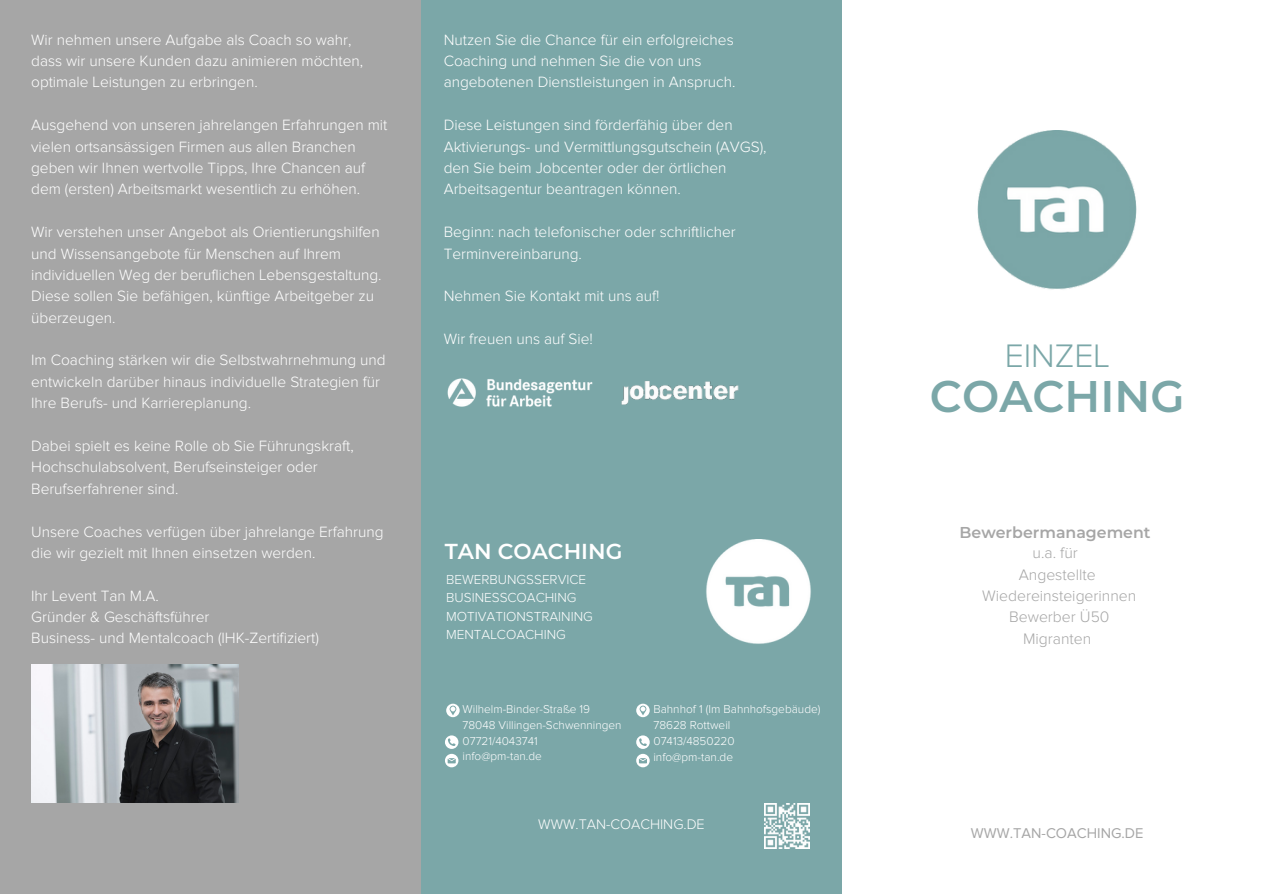
<style>
.page{position:relative;width:1263px;height:894px;background:#fff}
.page>*{position:absolute;margin:0;border:0;box-sizing:border-box;transform-origin:0 0}
.t1{font:600 44.25px "Montserrat";color:#7ba7a8}
.t2{font:300 33.75px "Proxima Nova";color:#7ba7a8}
.t3{font:600 21.6px "Montserrat";color:#fff}
.t4{font:300 15.75px/21.3px "Proxima Nova";color:#a6a6a6;text-align:center}
.t5{font:600 15.75px "Montserrat";color:#a6a6a6}
.t6{font:300 15.45px/21.3px "Proxima Nova";color:#fff}
.t7{font:14.7px "Proxima Nova";color:#a6a6a6}
.t8{font:300 14.4px "Proxima Nova";color:#fff}
.t9{font:300 13.5px/18.6px "Proxima Nova";color:#fff}
.t10{font:300 11.85px/15.8px "Proxima Nova";color:#fff}
</style>
<div class="page">
<img style="left:977px;top:131px;width:160px;height:159px">
<div style="left:0;top:0;width:508px;height:893px;background:#a6a6a6"></div>
<div style="left:421px;top:0;width:420px;height:893px;background:#7ba7a8"></div>
<svg style="left:446px;top:703px;width:14px;height:14px"></svg>
<svg style="left:636px;top:703px;width:14px;height:14px"></svg>
<svg style="left:445px;top:735px;width:13px;height:32px"></svg>
<svg style="left:636px;top:735px;width:14px;height:32px"></svg>
<img style="left:706px;top:539px;width:105px;height:105px">
<img style="left:764px;top:803px;width:45px;height:44px">
<img style="left:447px;top:378px;width:146px;height:29px">
<img style="left:31px;top:664px;width:207px;height:138px">
<img style="left:621px;top:381px;width:118px;height:24px">
<p class="t6" style="left:31px;top:29px;width:333px">Wir nehmen unsere Aufgabe als Coach so wahr, dass wir unsere Kunden dazu animieren möchten, optimale Leistungen zu erbringen.</p>
<p class="t6" style="left:31px;top:115px;width:358px">Ausgehend von unseren jahrelangen Erfahrungen mit vielen ortsansässigen Firmen aus allen Branchen geben wir Ihnen wertvolle Tipps, Ihre Chancen auf dem (ersten) Arbeitsmarkt wesentlich zu erhöhen.</p>
<p class="t6" style="left:31px;top:222px;width:352px">Wir verstehen unser Angebot als Orientierungshilfen und Wissensangebote für Menschen auf Ihrem individuellen Weg der beruflichen Lebensgestaltung.<br>Diese sollen Sie befähigen, künftige Arbeitgeber zu überzeugen.</p>
<p class="t6" style="left:31px;top:350px;width:356px">Im Coaching stärken wir die Selbstwahrnehmung und entwickeln darüber hinaus individuelle Strategien für<br>Ihre Berufs- und Karriereplanung.</p>
<p class="t6" style="left:31px;top:435px;width:324px">Dabei spielt es keine Rolle ob Sie Führungskraft,<br>Hochschulabsolvent, Berufseinsteiger oder<br>Berufserfahrener sind.</p>
<p class="t6" style="left:31px;top:521px;width:354px">Unsere Coaches verfügen über jahrelange Erfahrung die wir gezielt mit Ihnen einsetzen werden.</p>
<p class="t6" style="left:31px;top:585px;width:289px">Ihr Levent Tan M.A.<br>Gründer &amp; Geschäftsführer<br>Business- und Mentalcoach (IHK-Zertifiziert)</p>
<p class="t6" style="left:444px;top:29px;width:293px">Nutzen Sie die Chance für ein erfolgreiches<br>Coaching und nehmen Sie die von uns angebotenen Dienstleistungen in Anspruch.</p>
<p class="t6" style="left:444px;top:115px;width:324px">Diese Leistungen sind förderfähig über den Aktivierungs- und Vermittlungsgutschein (AVGS), den Sie beim Jobcenter oder der örtlichen Arbeitsagentur beantragen können.</p>
<p class="t6" style="left:444px;top:222px;width:293px">Beginn: nach telefonischer oder schriftlicher<br>Terminvereinbarung.</p>
<p class="t6" style="left:444px;top:286px;width:217px">Nehmen Sie Kontakt mit uns auf!</p>
<p class="t6" style="left:444px;top:329px;width:151px">Wir freuen uns auf Sie!</p>
<h3 class="t3" style="left:445px;top:538px;width:179px">TAN COACHING</h3>
<p class="t9" style="left:446px;top:570px;width:148px">BEWERBUNGSSERVICE<br>BUSINESSCOACHING<br>MOTIVATIONSTRAINING<br>MENTALCOACHING</p>
<p class="t10" style="left:463px;top:701px;width:160px">Wilhelm-Binder-Straße 19<br>78048 Villingen-Schwenningen<br>07721/4043741<br>info@pm-tan.de</p>
<p class="t10" style="left:653px;top:701px;width:169px">Bahnhof 1 (Im Bahnhofsgebäude)<br>78628 Rottweil<br>07413/4850220<br>info@pm-tan.de</p>
<p class="t8" style="left:538px;top:817px;width:168px">WWW.TAN-COACHING.DE</p>
<h2 class="t2" style="left:1005px;top:340px;width:107px">EINZEL</h2>
<h1 class="t1" style="left:930px;top:369px;width:256px">COACHING</h1>
<p class="t5" style="left:960px;top:522px;width:192px">Bewerbermanagement</p>
<p class="t4" style="left:982px;top:542px;width:156px">u.a. für<br>Angestellte<br>Wiedereinsteigerinnen<br>Bewerber Ü50<br>Migranten</p>
<p class="t7" style="left:971px;top:824px;width:174px">WWW.TAN-COACHING.DE</p>
</div>
